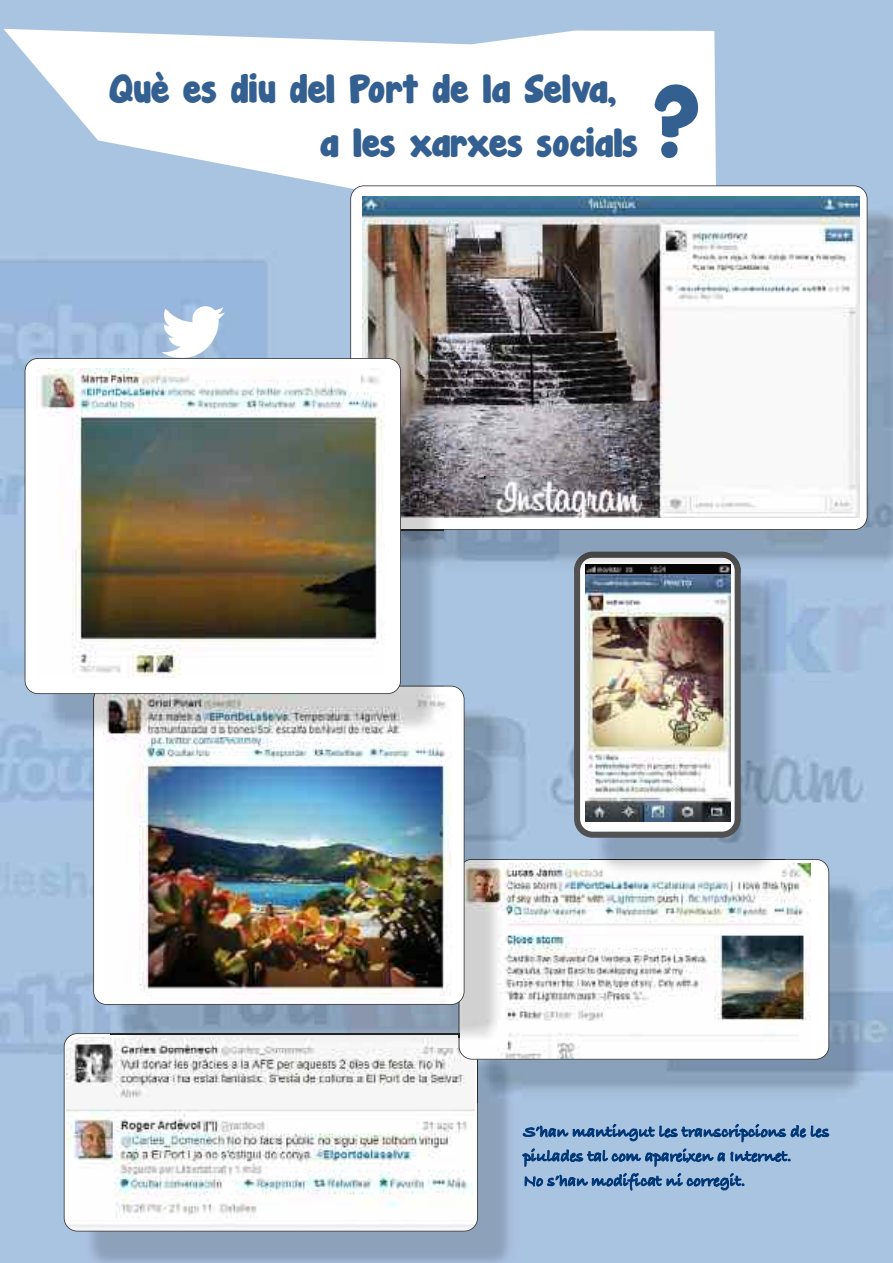
<style>
.page{position:relative;width:893px;height:1263px;background:#fff}
.page>*{position:absolute;margin:0;border:0;box-sizing:border-box;transform-origin:0 0}
.t1{font:90px "Janda Manatee Solid";color:#335f91}
.t2{font:36px/54px "Janda Manatee Solid";color:#335f91}
.t3{font:16.5px/24.6px "Bradley Hand ITCTT Bold";color:#003776}
</style>
<div class="page">
<img style="left:0;top:0;width:893px;height:1263px">
<img style="left:80px;top:1102px;width:441px;height:161px">
<img style="left:67px;top:1038px;width:407px;height:193px">
<div style="left:64px;top:1033px;width:414px;height:198px;border:2px solid #272627;border-radius:14px"></div>
<img style="left:521px;top:876px;width:352px;height:226px">
<img style="left:477px;top:1059px;width:44px;height:43px">
<img style="left:475px;top:1059px;width:2px;height:43px">
<div style="left:459px;top:859px;width:370px;height:200px;background:#fff;border-radius:13px"></div>
<img style="left:462px;top:864px;width:348px;height:195px">
<div style="left:459px;top:859px;width:370px;height:200px;border:2px solid #272627;border-radius:14px"></div>
<img style="left:591px;top:573px;width:193px;height:308px">
<img style="left:591px;top:859px;width:193px;height:1px">
<img style="left:574px;top:573px;width:167px;height:265px">
<svg style="left:3px;top:29px;width:739px;height:250px"></svg>
<img style="left:444px;top:203px;width:449px;height:370px">
<img style="left:741px;top:569px;width:43px;height:4px">
<img style="left:574px;top:552px;width:167px;height:21px">
<img style="left:586px;top:565px;width:144px;height:8px">
<div style="left:351px;top:186px;width:516px;height:344px;background:#fff;border-radius:13px"></div>
<img style="left:362px;top:196px;width:497px;height:321px">
<div style="left:350px;top:185px;width:517px;height:345px;border:2px solid #272627;border-radius:14px"></div>
<img style="left:110px;top:703px;width:398px;height:330px">
<img style="left:110px;top:1033px;width:349px;height:15px">
<img style="left:110px;top:1034px;width:349px;height:1px">
<img style="left:460px;top:1033px;width:48px;height:15px">
<img style="left:459px;top:859px;width:49px;height:174px">
<svg style="left:459px;top:1033px;width:1px;height:15px"></svg>
<div style="left:94px;top:686px;width:370px;height:318px;background:#fff;border-radius:13px"></div>
<img style="left:107px;top:702px;width:344px;height:294px">
<div style="left:93px;top:686px;width:371px;height:319px;border:2px solid #272627;border-radius:14px"></div>
<img style="left:485px;top:476px;width:160px;height:53px">
<img style="left:42px;top:573px;width:402px;height:164px">
<img style="left:401px;top:529px;width:43px;height:44px">
<img style="left:401px;top:517px;width:43px;height:12px">
<img style="left:401px;top:375px;width:43px;height:142px">
<img style="left:94px;top:686px;width:350px;height:51px">
<svg style="left:94px;top:694px;width:13px;height:5px"></svg>
<img style="left:103px;top:695px;width:341px;height:42px">
<div style="left:25px;top:358px;width:376px;height:336px;background:#fff;border-radius:13px"></div>
<img style="left:36px;top:369px;width:348px;height:309px">
<div style="left:25px;top:358px;width:376px;height:336px;border:2px solid #272627;border-radius:14px"></div>
<svg style="left:162px;top:306px;width:63px;height:52px"></svg>
<h2 class="t2" style="left:320px;top:64px;width:319px;text-indent:-211px">Què es diu del Port de la Selva, a les xarxes socials</h2>
<h1 class="t1" style="left:652px;top:56px;width:50px">?</h1>
<p class="t3" style="left:523px;top:1120px;width:307px">S’han mantingut les transcripcions de les piulades tal com apareixen a Internet.<br>No s’han modificat ni corregit.</p>
</div>
